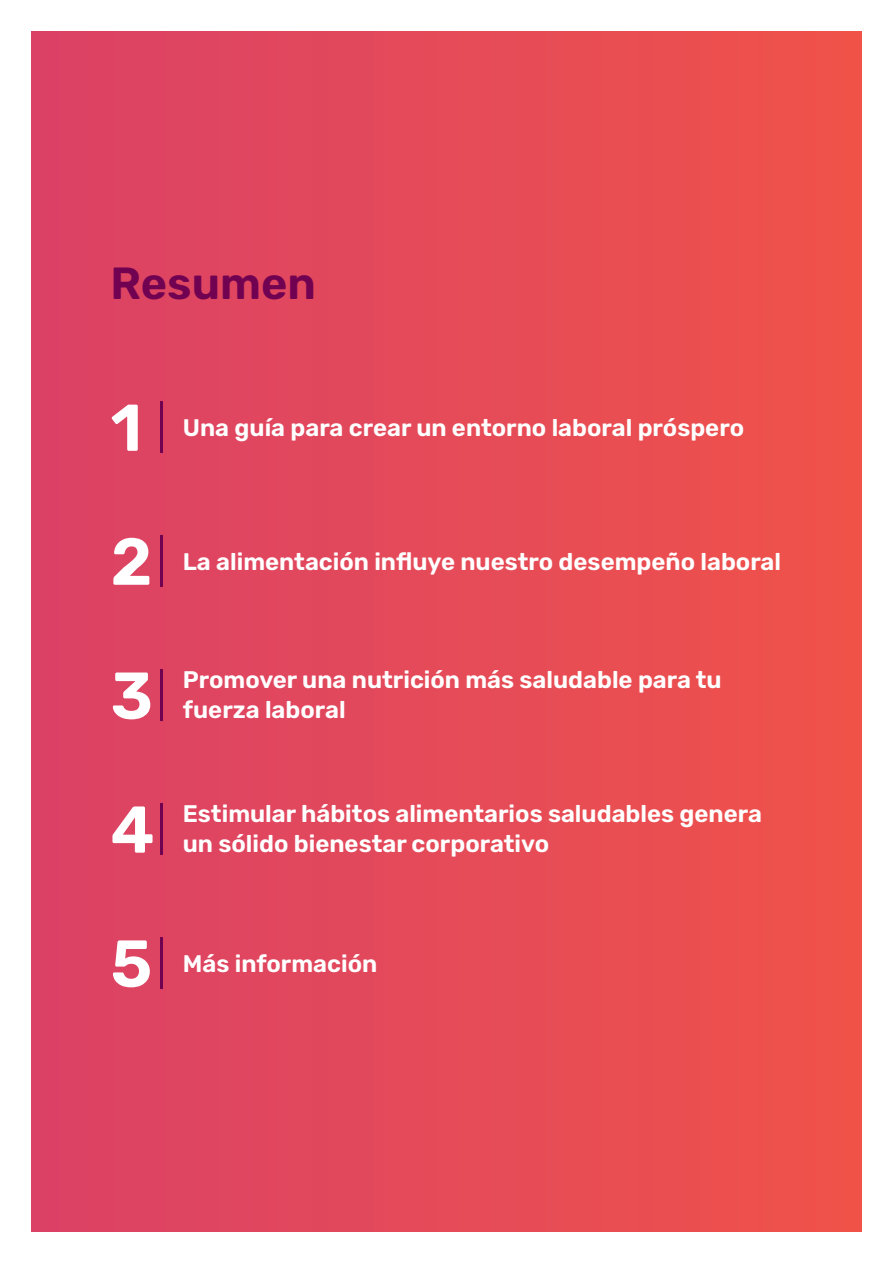
<style>
.page{position:relative;width:893px;height:1263px;background:#fff}
.page>*{position:absolute;margin:0;border:0;box-sizing:border-box;transform-origin:0 0}
.t1{font:600 66px "Rubik";color:#fff}
.t2{font:600 45px "Rubik";color:#710252}
.t3{font:600 24px/30px "Rubik";color:#fff}
</style>
<div class="page">
<div style="left:32px;top:32px;width:829px;height:1199px;background:linear-gradient(to right,#da4166,#f0534a)"></div>
<hr style="left:161px;top:804px;width:2px;height:51px;background:#710252">
<hr style="left:161px;top:938px;width:2px;height:51px;background:#710252">
<hr style="left:161px;top:402px;width:2px;height:51px;background:#710252">
<hr style="left:161px;top:536px;width:2px;height:51px;background:#710252">
<hr style="left:161px;top:670px;width:2px;height:51px;background:#710252">
<p class="t2" style="left:111px;top:259px;width:207px">Resumen</p>
<p class="t1" style="left:111px;top:391px;width:33px">1</p>
<p class="t3" style="left:183px;top:413px;width:563px">Una guía para crear un entorno laboral próspero</p>
<p class="t1" style="left:111px;top:525px;width:43px">2</p>
<p class="t3" style="left:183px;top:547px;width:600px">La alimentación influye nuestro desempeño laboral</p>
<p class="t1" style="left:111px;top:659px;width:44px">3</p>
<p class="t3" style="left:183px;top:665px;width:540px">Promover una nutrición más saludable para tu fuerza laboral</p>
<p class="t1" style="left:111px;top:793px;width:46px">4</p>
<p class="t3" style="left:183px;top:799px;width:581px">Estimular hábitos alimentarios saludables genera un sólido bienestar corporativo</p>
<p class="t1" style="left:111px;top:927px;width:43px">5</p>
<p class="t3" style="left:183px;top:949px;width:196px">Más información</p>
</div>
